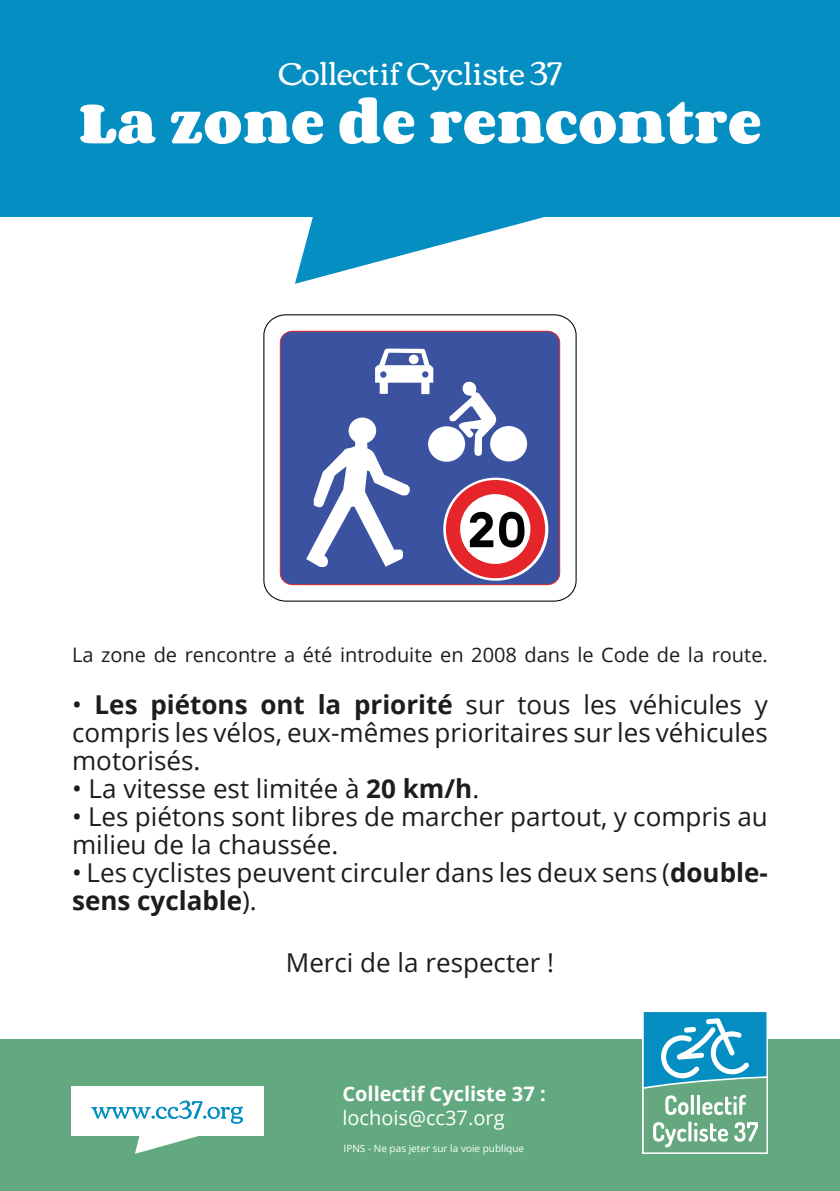
<style>
.page{position:relative;width:840px;height:1191px;background:#fff}
.page>*{position:absolute;margin:0;border:0;box-sizing:border-box;transform-origin:0 0}
.t1{font:50px "Corben";letter-spacing:.01em;color:#fff}
.t2{font:32px "Corben";letter-spacing:-.01em;color:#fff}
.t3{font:26px/28px "Open Sans";color:#1d1d1b}
.t4{font:20px "Open Sans";color:#1d1d1b}
.t5{font:700 20px "Open Sans";color:#fff}
.t6{font:20px "Open Sans";color:#fff}
.t7{font:10px "Open Sans";color:#fff}
.s1{font-weight:700}
</style>
<div class="page">
<svg style="left:263px;top:314px;width:313px;height:287px"></svg>
<div style="left:280px;top:331px;width:279px;height:254px;background:#3a52a0"></div>
<svg style="left:449px;top:381px;width:47px;height:75px"></svg>
<div style="left:490px;top:426px;width:37px;height:35px;background:#fff;border-radius:50%"></div>
<div style="left:428px;top:426px;width:37px;height:36px;background:#fff;border-radius:50%"></div>
<svg style="left:375px;top:348px;width:58px;height:46px"></svg>
<div style="left:408px;top:355px;width:10px;height:9px;background:#fff;border-radius:50%"></div>
<div style="left:380px;top:371px;width:6px;height:7px;background:#3c56a2;border-radius:50%"></div>
<div style="left:422px;top:371px;width:6px;height:7px;background:#3c56a2;border-radius:50%"></div>
<svg style="left:306px;top:417px;width:103px;height:150px"></svg>
<svg style="left:443px;top:477px;width:105px;height:104px"></svg>
<div style="left:445px;top:480px;width:100px;height:98px;background:#e52529;border-radius:50%"></div>
<div style="left:460px;top:494px;width:70px;height:70px;background:#fff;border-radius:50%"></div>
<svg style="left:469px;top:512px;width:55px;height:35px"></svg>
<div style="left:0;top:0;width:839px;height:216px;background:#048ec2"></div>
<svg style="left:295px;top:216px;width:251px;height:68px"></svg>
<div style="left:0;top:1039px;width:839px;height:152px;background:#62a97f"></div>
<div style="left:642px;top:1010px;width:125px;height:143px;background:#fff"></div>
<svg style="left:643px;top:1012px;width:123px;height:140px;background:#5badb2"></svg>
<div style="left:71px;top:1086px;width:192px;height:49px;background:#fff"></div>
<svg style="left:91px;top:1100px;width:152px;height:53px"></svg>
<p class="t2" style="left:278px;top:51px;width:284px">Collectif Cycliste 37</p>
<h1 class="t1" style="left:79px;top:97px;width:683px">La zone de rencontre</h1>
<p class="t4" style="left:72px;top:640px;width:697px">La zone de rencontre a été introduite en 2008 dans le Code de la route.</p>
<p class="t3" style="left:72px;top:689px;width:697px;text-align:justify">• <span class="s1">Les piétons ont la priorité</span> sur tous les véhicules y compris les vélos, eux-mêmes prioritaires sur les véhicules motorisés.</p>
<p class="t3" style="left:72px;top:773px;width:408px">• La vitesse est limitée à <span class="s1">20 km/h</span>.</p>
<p class="t3" style="left:72px;top:801px;width:697px">• Les piétons sont libres de marcher partout, y compris au milieu de la chaussée.</p>
<p class="t3" style="left:72px;top:857px;width:697px">• Les cyclistes peuvent circuler dans les deux sens (<span class="s1">double&shy;sens cyclable</span>).</p>
<p class="t3" style="left:286px;top:948px;width:270px">Merci de la respecter !</p>
<p class="t5" style="left:342px;top:1080px;width:205px">Collectif Cycliste 37 :</p>
<p class="t6" style="left:342px;top:1104px;width:164px">lochois@cc37.org</p>
<p class="t7" style="left:343px;top:1141px;width:182px">IPNS - Ne pas jeter sur la voie publique</p>
</div>
